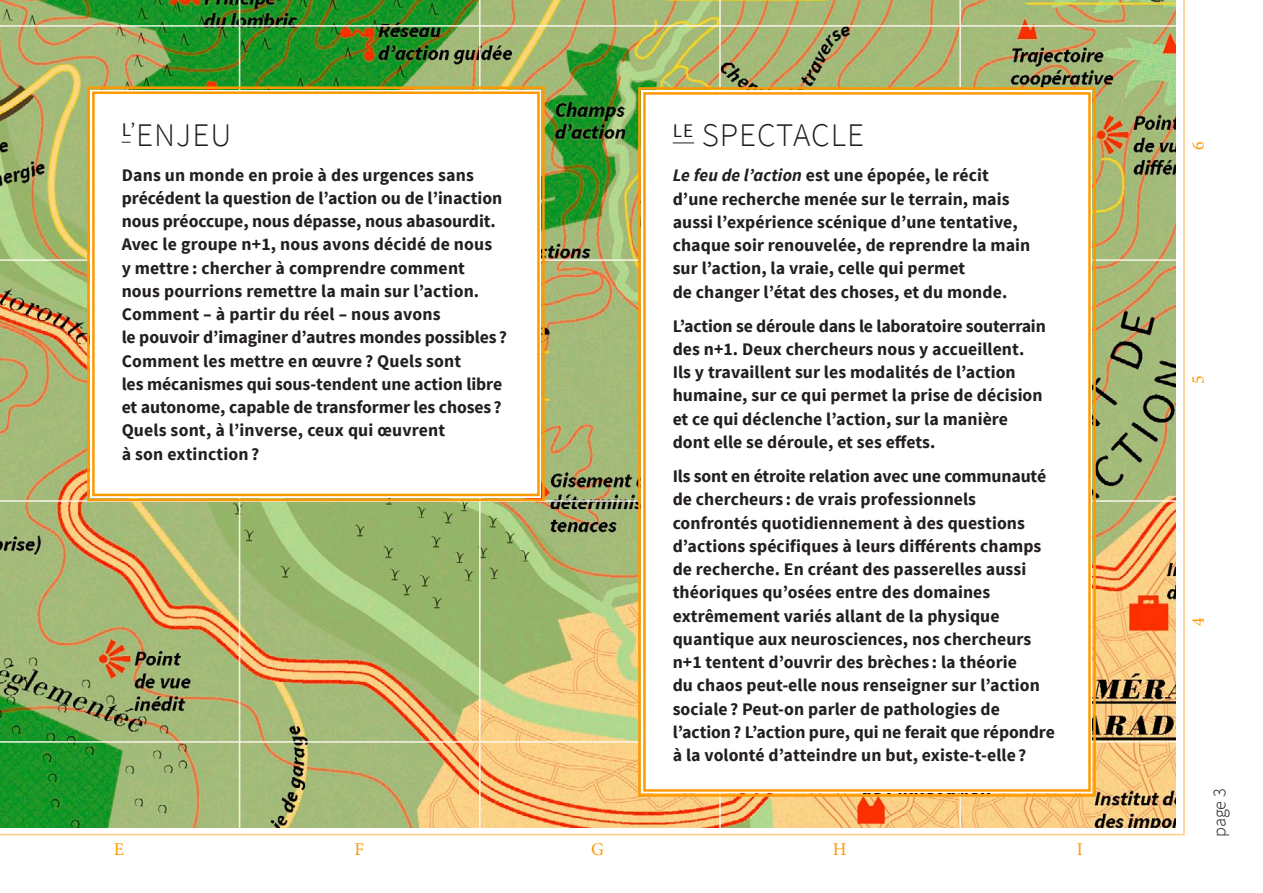
<style>
.page{position:relative;width:1263px;height:893px;background:#fff}
.page>*{position:absolute;margin:0;border:0;box-sizing:border-box;transform-origin:0 0}
.t1{font:300 33px "Source Sans Pro";color:#231f20}
.t2{font:18px "Minion Pro";color:#f90}
.t3{font:300 18px "Source Sans Pro";color:#231f20}
.t4{font:700 17.7px/23.2px "Source Sans Pro";letter-spacing:.005em;color:#231f20}
.s1{font-style:italic}
</style>
<div class="page">
<img style="left:0;top:0;width:1176px;height:827px">
<hr style="left:239px;top:0;width:1px;height:830px;background:#fff">
<hr style="left:479px;top:0;width:1px;height:830px;background:#fff">
<hr style="left:719px;top:0;width:2px;height:830px;background:#fff">
<hr style="left:959px;top:0;width:2px;height:830px;background:#fff">
<hr style="left:0;top:259px;width:1177px;height:2px;background:#fff">
<hr style="left:0;top:25px;width:1177px;height:2px;background:#fff">
<hr style="left:0;top:500px;width:1177px;height:2px;background:#fff">
<hr style="left:0;top:741px;width:1177px;height:2px;background:#fff">
<svg style="left:86px;top:85px;width:460px;height:417px"></svg>
<div style="left:92px;top:91px;width:448px;height:405px;border:2px solid #f90"></div>
<svg style="left:637px;top:86px;width:460px;height:712px"></svg>
<div style="left:643px;top:92px;width:448px;height:700px;border:2px solid #f90"></div>
<hr style="left:0;top:834px;width:1184px;height:1px;background:#ffcc80">
<hr style="left:1183px;top:0;width:2px;height:835px;background:#ffcc80">
<h1 class="t1" style="left:122px;top:115px;width:89px"><sup>L’</sup>ENJEU</h1>
<p class="t4" style="left:122px;top:164px;width:387px">Dans un monde en proie à des urgences sans précédent la question de l’action ou de l’inaction nous préoccupe, nous dépasse, nous abasourdit.<br>Avec le groupe n+1, nous avons décidé de nous<br>y mettre : chercher à comprendre comment nous pourrions remettre la main sur l’action.<br>Comment – à partir du réel – nous avons<br>le pouvoir d’imaginer d’autres mondes possibles?<br>Comment les mettre en œuvre ? Quels sont<br>les mécanismes qui sous-tendent une action libre et autonome, capable de transformer les choses?<br>Quels sont, à l’inverse, ceux qui œuvrent<br>à son extinction?</p>
<h1 class="t1" style="left:673px;top:115px;width:85px"><sup>LE</sup> SPECTACLE</h1>
<p class="t4" style="left:673px;top:164px;width:359px"><span class="s1">Le feu de l’action</span> est une épopée, le récit d’une recherche menée sur le terrain, mais aussi l’expérience scénique d’une tentative, chaque soir renouvelée, de reprendre la main sur l’action, la vraie, celle qui permet<br>de changer l’état des choses, et du monde.</p>
<p class="t4" style="left:673px;top:315px;width:375px">L’action se déroule dans le laboratoire souterrain des n+1. Deux chercheurs nous y accueillent.<br>Ils y travaillent sur les modalités de l’action humaine, sur ce qui permet la prise de décision et ce qui déclenche l’action, sur la manière dont elle se déroule, et ses effets.</p>
<p class="t4" style="left:673px;top:465px;width:384px">Ils sont en étroite relation avec une communauté de chercheurs : de vrais professionnels confrontés quotidiennement à des questions d’actions spécifiques à leurs différents champs de recherche. En créant des passerelles aussi théoriques qu’osées entre des domaines extrêmement variés allant de la physique quantique aux neurosciences, nos chercheurs n+1 tentent d’ouvrir des brèches : la théorie<br>du chaos peut-elle nous renseigner sur l’action sociale ? Peut-on parler de pathologies de l’action? L’action pure, qui ne ferait que répondre à la volonté d’atteindre un but, existe-t-elle?</p>
<p class="t2" style="left:114px;top:837px;width:12px">E</p>
<p class="t2" style="left:355px;top:837px;width:11px">F</p>
<p class="t2" style="left:591px;top:837px;width:14px">G</p>
<p class="t2" style="left:833px;top:837px;width:15px">H</p>
<p class="t2" style="left:1077px;top:837px;width:8px">I</p>
<p class="t2" style="left:1186px;top:150px;width:10px;rotate:-90deg">6</p>
<p class="t2" style="left:1186px;top:384px;width:10px;rotate:-90deg">5</p>
<p class="t2" style="left:1186px;top:626px;width:10px;rotate:-90deg">4</p>
<p class="t3" style="left:1209px;top:837px;width:49px;rotate:-90deg">page 3</p>
</div>
